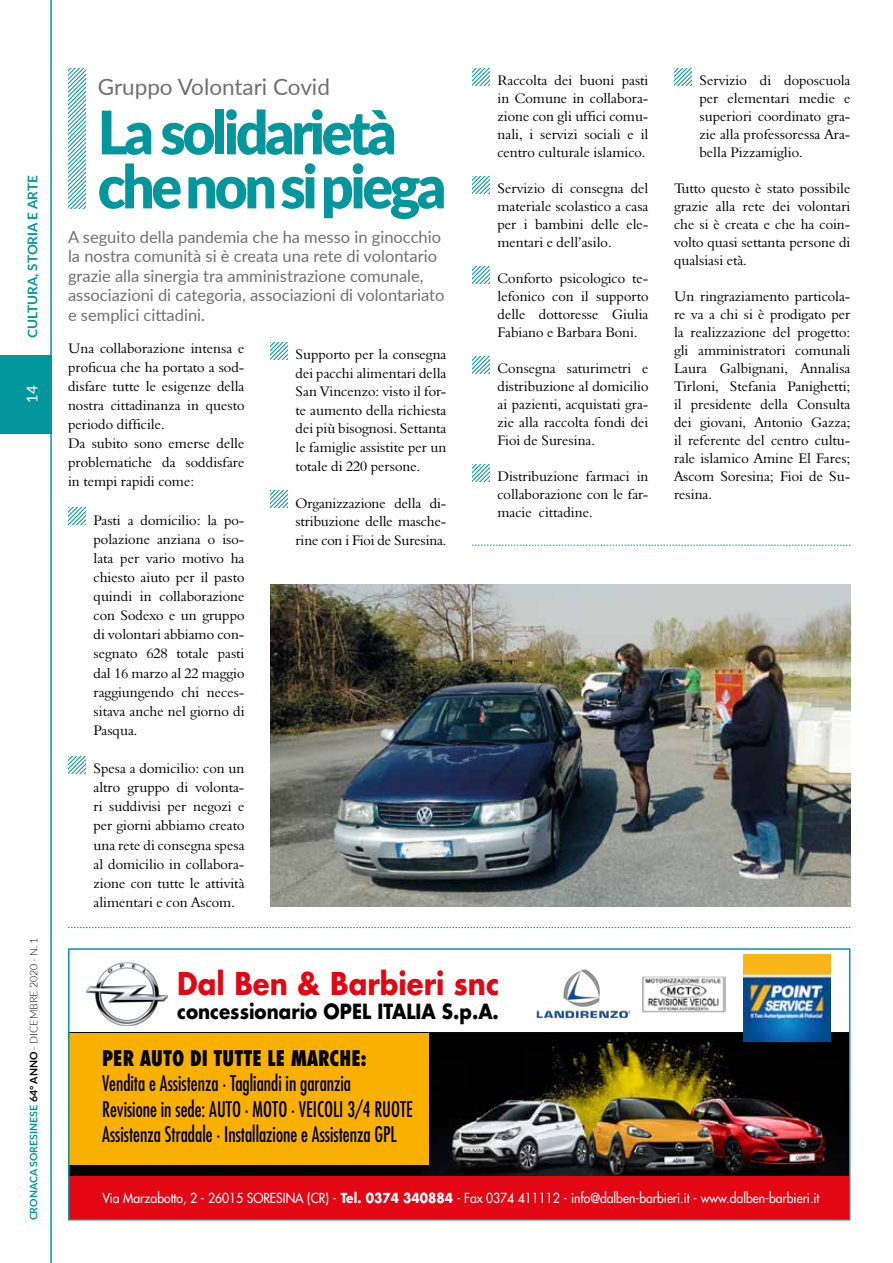
<style>
.page{position:relative;width:893px;height:1263px;background:#fff}
.page>*{position:absolute;margin:0;border:0;box-sizing:border-box;transform-origin:0 0}
.t1{font:900 60px/54px "Lato";letter-spacing:-.06em;color:#03979d;scale:.95 1}
.t2{font:700 30.6px "Futura";color:#e30613;scale:.9 1}
.t3{font:22.5px "Lato";color:#706f6f}
.t4{font:condensed 21px/25.2px "Futura";color:#000;scale:.9 1}
.t5{font:800 condensed 21px "Futura";color:#000;scale:.9 1}
.t6{font:700 20.4px "Futura";color:#000;scale:.9 1}
.t7{font:16.5px/19.5px "Lato";color:#706f6f}
.t8{font:15px "Lato";color:#fff}
.t9{font:14.25px/18px "Aldine 401 BT Roman A";color:#000;text-align:justify}
.t10{font:13.5px "Futura";color:#fff;scale:.9 1}
.t11{font:700 13.5px "Lato";color:#03979d}
.t12{font:700 10.5px "Lato";color:#03979d}
.s1{color:#000}
.s2{font-weight:300;color:#000}
.s3{font-weight:700}
</style>
<div class="page">
<div style="left:0;top:355px;width:52px;height:79px;background:#03979d"></div>
<hr style="left:50px;top:0;width:2px;height:1263px;background:#03979d">
<svg style="left:68px;top:68px;width:17px;height:140px"></svg>
<svg style="left:674px;top:68px;width:17px;height:17px"></svg>
<svg style="left:68px;top:508px;width:17px;height:17px"></svg>
<svg style="left:68px;top:756px;width:17px;height:17px"></svg>
<svg style="left:270px;top:342px;width:17px;height:17px"></svg>
<svg style="left:270px;top:491px;width:17px;height:17px"></svg>
<svg style="left:472px;top:68px;width:17px;height:17px"></svg>
<svg style="left:472px;top:176px;width:17px;height:17px"></svg>
<svg style="left:472px;top:266px;width:17px;height:17px"></svg>
<svg style="left:472px;top:356px;width:17px;height:17px"></svg>
<svg style="left:472px;top:464px;width:17px;height:17px"></svg>
<div style="left:69px;top:1033px;width:353px;height:149px;background:linear-gradient(to right,#030505,#030505)"></div>
<img style="left:422px;top:1033px;width:425px;height:144px">
<div style="left:69px;top:1033px;width:360px;height:131px;background:#f9b000"></div>
<div style="left:69px;top:1177px;width:781px;height:43px;background:#e30613"></div>
<img style="left:87px;top:962px;width:80px;height:63px">
<img style="left:536px;top:969px;width:95px;height:50px">
<img style="left:642px;top:976px;width:83px;height:36px">
<img style="left:743px;top:955px;width:87px;height:86px">
<div style="left:68px;top:948px;width:782px;height:272px;border:2px solid #03979d"></div>
<svg style="left:68px;top:927px;width:782px;height:1px"></svg>
<svg style="left:472px;top:545px;width:378px;height:1px"></svg>
<img style="left:270px;top:585px;width:580px;height:322px">
<p class="t11" style="left:23px;top:338px;width:164px;rotate:-90deg">CULTURA, STORIA E ARTE</p>
<p class="t8" style="left:21px;top:403px;width:19px;rotate:-90deg">14</p>
<p class="t12" style="left:26px;top:1220px;width:284px;rotate:-90deg">CRONACA SORESINESE <span class="s1">64° ANNO</span> <span class="s2">- DICEMBRE 2020 - N. 1</span></p>
<h3 class="t3" style="left:98px;top:70px;width:234px">Gruppo Volontari Covid</h3>
<h1 class="t1" style="left:98px;top:103px;width:368px">La solidarietà che non si piega</h1>
<p class="t7" style="left:68px;top:226px;width:378px">A seguito della pandemia che ha messo in ginocchio la nostra comunità si è creata una rete di volontario grazie alla sinergia tra amministrazione comunale, associazioni di categoria, associazioni di volontariato e semplici cittadini.</p>
<p class="t9" style="left:68px;top:338px;width:178px;line-height:19px;text-align:left">Una collaborazione intensa e proficua che ha portato a sod&shy;disfare tutte le esigenze della nostra cittadinanza in questo periodo difficile.<br>Da subito sono emerse delle problematiche da soddisfare in tempi rapidi come:</p>
<p class="t9" style="left:94px;top:510px;width:152px;line-height:19px">Pasti a domicilio: la po&shy;polazione anziana o iso&shy;lata per vario motivo ha chiesto aiuto per il pasto quindi in collaborazione con Sodexo e un gruppo di volontari abbiamo con&shy;segnato 628 totale pasti dal 16 marzo al 22 maggio raggiungendo chi neces&shy;sitava anche nel giorno di Pasqua.</p>
<p class="t9" style="left:94px;top:759px;width:152px;line-height:19px">Spesa a domicilio: con un altro gruppo di volonta&shy;ri suddivisi per negozi e per giorni abbiamo creato una rete di consegna spesa al domicilio in collabora&shy;zione con tutte le attività alimentari e con Ascom.</p>
<p class="t9" style="left:296px;top:345px;width:152px;line-height:18.6px">Supporto per la consegna dei pacchi alimentari della San Vincenzo: visto il for&shy;te aumento della richiesta dei più bisognosi. Settanta le famiglie assistite per un totale di 220 persone.</p>
<p class="t9" style="left:296px;top:493px;width:152px;line-height:18.6px">Organizzazione della di&shy;stribuzione delle masche&shy;rine con i Fioi de Suresina.</p>
<p class="t9" style="left:497px;top:71px;width:152px">Raccolta dei buoni pasti in Comune in collabora&shy;zione con gli uffici comu&shy;nali, i servizi sociali e il centro culturale islamico.</p>
<p class="t9" style="left:497px;top:179px;width:152px">Servizio di consegna del materiale scolastico a casa per i bambini delle ele&shy;mentari e dell’asilo.</p>
<p class="t9" style="left:497px;top:269px;width:152px">Conforto psicologico te&shy;lefonico con il supporto delle dottoresse Giulia Fabiano e Barbara Boni.</p>
<p class="t9" style="left:497px;top:359px;width:152px">Consegna saturimetri e distribuzione al domicilio ai pazienti, acquistati gra&shy;zie alla raccolta fondi dei Fioi de Suresina.</p>
<p class="t9" style="left:497px;top:467px;width:152px">Distribuzione farmaci in collaborazione con le far&shy;macie cittadine.</p>
<h2 class="t2" style="left:177px;top:963px;width:359px">Dal Ben &amp; Barbieri snc</h2>
<h3 class="t6" style="left:177px;top:998px;width:359px">concessionario OPEL ITALIA S.p.A.</h3>
<h3 class="t5" style="left:102px;top:1045px;width:295px">PER AUTO DI TUTTE LE MARCHE:</h3>
<h3 class="t4" style="left:102px;top:1071px;width:347px">Vendita e Assistenza · Tagliandi in garanzia<br>Revisione in sede: AUTO · MOTO · VEICOLI 3/4 RUOTE<br>Assistenza Stradale · Installazione e Assistenza GPL</h3>
<p class="t9" style="left:699px;top:71px;width:152px">Servizio di doposcuola per elementari medie e superiori coordinato gra&shy;zie alla professoressa Ara&shy;bella Pizzamiglio.</p>
<p class="t9" style="left:674px;top:179px;width:178px">Tutto questo è stato possibile grazie alla rete dei volontari che si è creata e che ha coin&shy;volto quasi settanta persone di qualsiasi età.</p>
<p class="t9" style="left:674px;top:287px;width:178px">Un ringraziamento particola&shy;re va a chi si è prodigato per la realizzazione del progetto: gli amministratori comunali Laura Galbignani, Annalisa Tirloni, Stefania Panighetti; il presidente della Consulta dei giovani, Antonio Gazza; il referente del centro cultu&shy;rale islamico Amine El Fares; Ascom Soresina; Fioi de Su&shy;resina.</p>
<p class="t10" style="left:102px;top:1189px;width:798px">Via Marzabotto, 2 - 26015 SORESINA (CR) - <span class="s3">Tel. 0374 340884</span> - Fax 0374 411112 - info@dalben-barbieri.it - www.dalben-barbieri.it</p>
</div>
